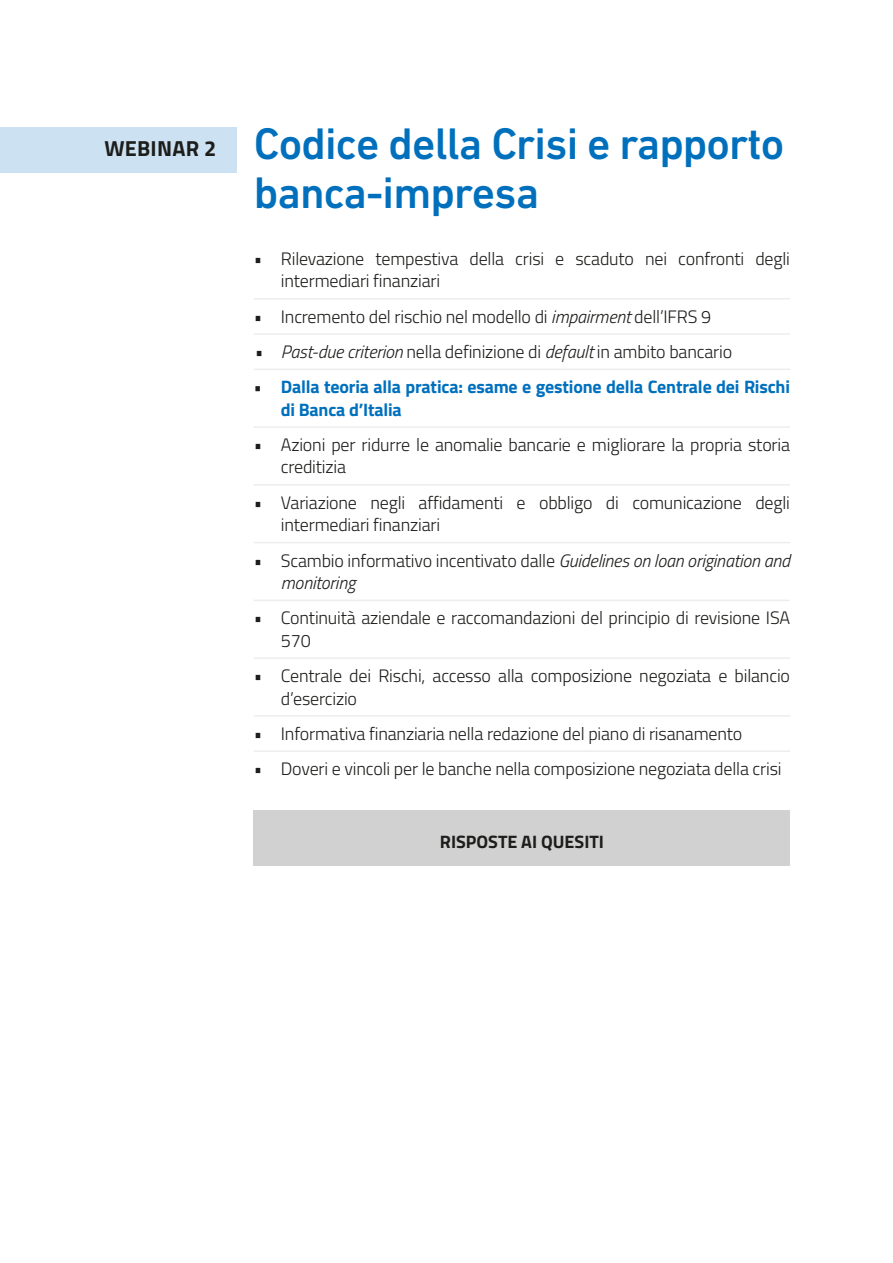
<style>
.page{position:relative;width:893px;height:1263px;background:#fff}
.page>*{position:absolute;margin:0;border:0;box-sizing:border-box;transform-origin:0 0}
.t1{font:500 45px/48.8px "DIN Next LT Pro";letter-spacing:-.02em;color:#0070bd}
.t2{font:700 21.75px "Titillium Web";letter-spacing:.01em;color:#1d1d1b}
.t3{font:300 18px/22.5px "Titillium Web";letter-spacing:-.01em;color:#1d1d1b}
.t4{font:700 18px/22.5px "Titillium Web";letter-spacing:-.01em;color:#0070bd}
.t5{font:italic 300 18px/22.5px "Titillium Web";letter-spacing:-.01em;color:#1d1d1b}
.t6{font:700 18px "Titillium Web";color:#1d1d1b}
.s1{font-style:italic}
.s2{color:#1d1d1b}
.s3{font-style:normal}
</style>
<div class="page">
<div style="left:0;top:127px;width:237px;height:46px;background:#cce2f2"></div>
<div style="left:254px;top:810px;width:536px;height:55px;background:#d1d1d1"></div>
<hr style="left:254px;top:298px;width:536px;height:2px;background:#ededed">
<hr style="left:254px;top:333px;width:536px;height:2px;background:#ededed">
<hr style="left:254px;top:369px;width:536px;height:1px;background:#ededed">
<hr style="left:254px;top:426px;width:536px;height:2px;background:#ededed">
<hr style="left:254px;top:484px;width:536px;height:2px;background:#ededed">
<hr style="left:254px;top:542px;width:536px;height:1px;background:#ededed">
<hr style="left:254px;top:600px;width:536px;height:1px;background:#ededed">
<hr style="left:254px;top:657px;width:536px;height:2px;background:#ededed">
<hr style="left:254px;top:715px;width:536px;height:2px;background:#ededed">
<hr style="left:254px;top:750px;width:536px;height:2px;background:#ededed">
<p class="t2" style="left:104px;top:132px;width:113px">WEBINAR 2</p>
<h1 class="t1" style="left:254px;top:119px;width:532px">Codice della Crisi e rapporto banca-impresa</h1>
<p class="t3" style="left:281px;top:246px;width:511px;text-indent:-27px">• Rilevazione tempestiva della crisi e scaduto nei confronti degli intermediari finanziari</p>
<p class="t3" style="left:254px;top:304px;width:459px">• Incremento del rischio nel modello di <span class="s1">impairment</span> dell’IFRS 9</p>
<p class="t3" style="left:254px;top:339px;width:480px"><span class="s1">• Past-due criterion</span> nella definizione di <span class="s1">default</span> in ambito bancario</p>
<p class="t4" style="left:281px;top:375px;width:511px;text-indent:-27px"><span class="s2">•</span> Dalla teoria alla pratica: esame e gestione della Centrale dei Rischi di Banca d’Italia</p>
<p class="t3" style="left:281px;top:433px;width:511px;text-indent:-27px">• Azioni per ridurre le anomalie bancarie e migliorare la propria storia creditizia</p>
<p class="t3" style="left:281px;top:490px;width:511px;text-indent:-27px">• Variazione negli affidamenti e obbligo di comunicazione degli intermediari finanziari</p>
<p class="t5" style="left:281px;top:548px;width:511px;text-indent:-27px"><span class="s3">• Scambio informativo incentivato dalle</span> Guidelines on loan origination and monitoring</p>
<p class="t3" style="left:281px;top:606px;width:511px;text-indent:-27px">• Continuità aziendale e raccomandazioni del principio di revisione ISA<br>570</p>
<p class="t3" style="left:281px;top:664px;width:511px;text-indent:-27px">• Centrale dei Rischi, accesso alla composizione negoziata e bilancio d’esercizio</p>
<p class="t3" style="left:254px;top:721px;width:490px">• Informativa finanziaria nella redazione del piano di risanamento</p>
<p class="t3" style="left:254px;top:757px;width:529px">• Doveri e vincoli per le banche nella composizione negoziata della crisi</p>
<p class="t6" style="left:440px;top:828px;width:166px">RISPOSTE AI QUESITI</p>
</div>
